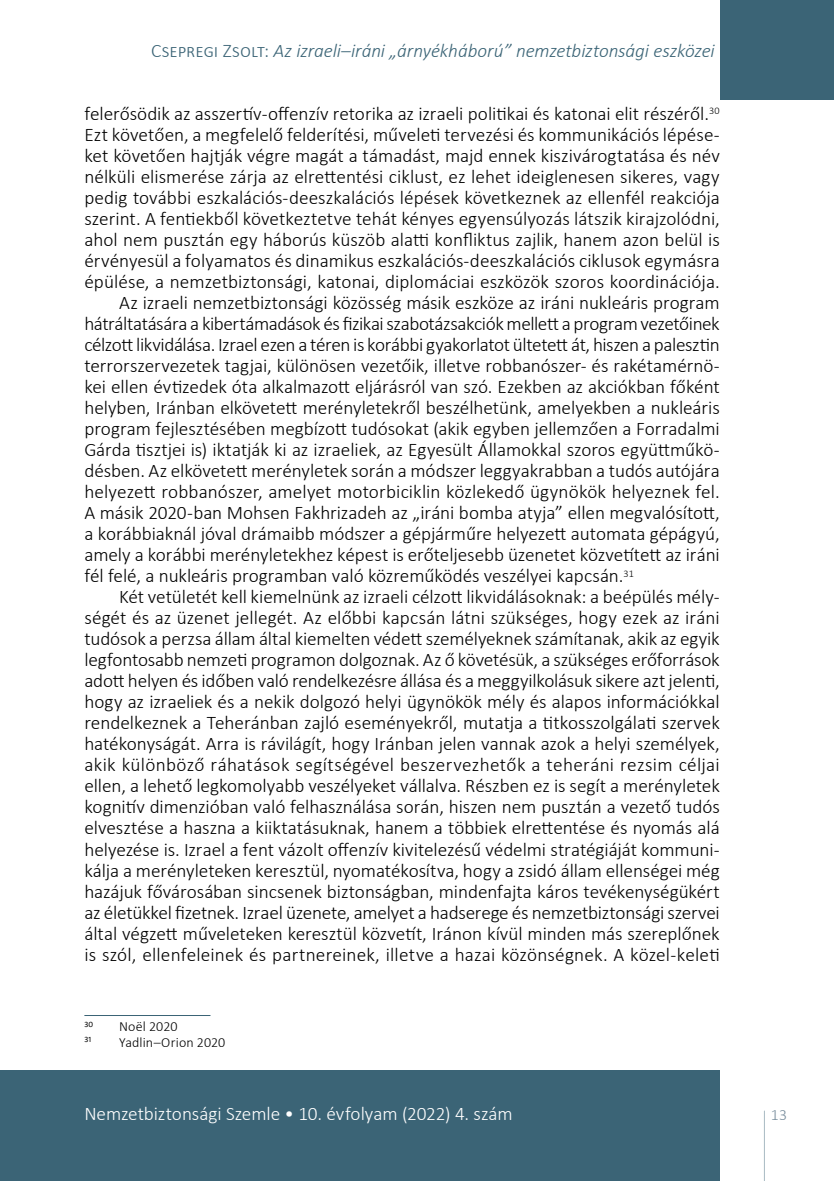
<style>
.page{position:relative;width:834px;height:1181px;background:#fff}
.page>*{position:absolute;margin:0;border:0;box-sizing:border-box;transform-origin:0 0}
.t1{font:300 19.25px "Calibri";letter-spacing:-.005em;color:#000}
.t2{font:300 19.25px "Calibri";letter-spacing:-.025em;color:#000}
.t3{font:300 19.25px "Calibri";letter-spacing:.015em;color:#000}
.t4{font:italic 300 19.25px "Calibri";letter-spacing:-.005em;color:#3b6476}
.t5{font:300 19.25px "Calibri";letter-spacing:-.005em;color:#fff}
.t6{font:300 15.75px "Calibri";color:#778c9b}
.t7{font:300 14px "Calibri";color:#000}
.t8{font:8.22px "Calibri";color:#000}
.s1{font-style:normal}
</style>
<div class="page">
<svg style="left:764px;top:1110px;width:1px;height:71px"></svg>
<div style="left:719px;top:0;width:114px;height:99px;background:#3b6476"></div>
<div style="left:0;top:1070px;width:719px;height:111px;background:#3b6476"></div>
<hr style="left:84px;top:1015px;width:126px;height:1px;background:#3b6476">
<p class="t4" style="left:151px;top:39px;width:565px"><span class="s1">Csepregi Zsolt:</span> Az izraeli–iráni „árnyékháború” nemzetbiztonsági eszközei</p>
<p class="t1" style="left:84px;top:102px;width:636px">felerősödik az asszertív-offenzív retorika az izraeli politikai és katonai elit részéről.<sup>30</sup></p>
<p class="t1" style="left:84px;top:123px;width:636px">Ezt követően, a megfelelő felderítési, műveleti tervezési és kommunikációs lépése-</p>
<p class="t1" style="left:84px;top:144px;width:636px">ket követően hajtják végre magát a támadást, majd ennek kiszivárogtatása és név</p>
<p class="t1" style="left:84px;top:165px;width:636px">nélküli elismerése zárja az elrettentési ciklust, ez lehet ideiglenesen sikeres, vagy</p>
<p class="t1" style="left:84px;top:186px;width:636px">pedig további eszkalációs-deeszkalációs lépések következnek az ellenfél reakciója</p>
<p class="t1" style="left:84px;top:207px;width:636px">szerint. A fentiekből következtetve tehát kényes egyensúlyozás látszik kirajzolódni,</p>
<p class="t1" style="left:84px;top:228px;width:636px">ahol nem pusztán egy háborús küszöb alatti konfliktus zajlik, hanem azon belül is</p>
<p class="t1" style="left:84px;top:249px;width:636px">érvényesül a folyamatos és dinamikus eszkalációs-deeszkalációs ciklusok egymásra</p>
<p class="t1" style="left:84px;top:270px;width:636px">épülése, a nemzetbiztonsági, katonai, diplomáciai eszközök szoros koordinációja.</p>
<p class="t1" style="left:119px;top:291px;width:602px">Az izraeli nemzetbiztonsági közösség másik eszköze az iráni nukleáris program</p>
<p class="t2" style="left:84px;top:312px;width:636px">hátráltatására a kibertámadások és fizikai szabotázsakciók mellett a program vezetőinek</p>
<p class="t2" style="left:84px;top:333px;width:636px">célzott likvidálása. Izrael ezen a téren is korábbi gyakorlatot ültetett át, hiszen a palesztin</p>
<p class="t1" style="left:84px;top:354px;width:636px">terrorszervezetek tagjai, különösen vezetőik, illetve robbanószer- és rakétamérnö-</p>
<p class="t1" style="left:84px;top:375px;width:636px">kei ellen évtizedek óta alkalmazott eljárásról van szó. Ezekben az akciókban főként</p>
<p class="t1" style="left:84px;top:396px;width:636px">helyben, Iránban elkövetett merényletekről beszélhetünk, amelyekben a nukleáris</p>
<p class="t1" style="left:84px;top:417px;width:636px">program fejlesztésében megbízott tudósokat (akik egyben jellemzően a Forradalmi</p>
<p class="t1" style="left:84px;top:438px;width:636px">Gárda tisztjei is) iktatják ki az izraeliek, az Egyesült Államokkal szoros együttműkö-</p>
<p class="t1" style="left:84px;top:459px;width:636px">désben. Az elkövetett merényletek során a módszer leggyakrabban a tudós autójára</p>
<p class="t1" style="left:84px;top:480px;width:636px">helyezett robbanószer, amelyet motorbiciklin közlekedő ügynökök helyeznek fel.</p>
<p class="t1" style="left:84px;top:501px;width:636px">A másik 2020-ban Mohsen Fakhrizadeh az „iráni bomba atyja” ellen megvalósított,</p>
<p class="t1" style="left:84px;top:522px;width:636px">a korábbiaknál jóval drámaibb módszer a gépjárműre helyezett automata gépágyú,</p>
<p class="t1" style="left:84px;top:543px;width:636px">amely a korábbi merényletekhez képest is erőteljesebb üzenetet közvetített az iráni</p>
<p class="t1" style="left:84px;top:564px;width:551px">fél felé, a nukleáris programban való közreműködés veszélyei kapcsán.<sup>31</sup></p>
<p class="t1" style="left:119px;top:585px;width:602px">Két vetületét kell kiemelnünk az izraeli célzott likvidálásoknak: a beépülés mély-</p>
<p class="t1" style="left:84px;top:606px;width:636px">ségét és az üzenet jellegét. Az előbbi kapcsán látni szükséges, hogy ezek az iráni</p>
<p class="t1" style="left:84px;top:627px;width:636px">tudósok a perzsa állam által kiemelten védett személyeknek számítanak, akik az egyik</p>
<p class="t1" style="left:84px;top:648px;width:636px">legfontosabb nemzeti programon dolgoznak. Az ő követésük, a szükséges erőforrások</p>
<p class="t1" style="left:84px;top:669px;width:636px">adott helyen és időben való rendelkezésre állása és a meggyilkolásuk sikere azt jelenti,</p>
<p class="t1" style="left:84px;top:690px;width:636px">hogy az izraeliek és a nekik dolgozó helyi ügynökök mély és alapos információkkal</p>
<p class="t1" style="left:84px;top:711px;width:636px">rendelkeznek a Teheránban zajló eseményekről, mutatja a titkosszolgálati szervek</p>
<p class="t1" style="left:84px;top:732px;width:636px">hatékonyságát. Arra is rávilágít, hogy Iránban jelen vannak azok a helyi személyek,</p>
<p class="t3" style="left:84px;top:753px;width:636px">akik különböző ráhatások segítségével beszervezhetők a teheráni rezsim céljai</p>
<p class="t1" style="left:84px;top:774px;width:636px">ellen, a lehető legkomolyabb veszélyeket vállalva. Részben ez is segít a merényletek</p>
<p class="t1" style="left:84px;top:795px;width:636px">kognitív dimenzióban való felhasználása során, hiszen nem pusztán a vezető tudós</p>
<p class="t1" style="left:84px;top:816px;width:636px">elvesztése a haszna a kiiktatásuknak, hanem a többiek elrettentése és nyomás alá</p>
<p class="t1" style="left:84px;top:837px;width:636px">helyezése is. Izrael a fent vázolt offenzív kivitelezésű védelmi stratégiáját kommuni-</p>
<p class="t1" style="left:84px;top:858px;width:636px">kálja a merényleteken keresztül, nyomatékosítva, hogy a zsidó állam ellenségei még</p>
<p class="t1" style="left:84px;top:879px;width:636px">hazájuk fővárosában sincsenek biztonságban, mindenfajta káros tevékenységükért</p>
<p class="t1" style="left:84px;top:900px;width:636px">az életükkel fizetnek. Izrael üzenete, amelyet a hadserege és nemzetbiztonsági szervei</p>
<p class="t1" style="left:84px;top:921px;width:636px">által végzett műveleteken keresztül közvetít, Iránon kívül minden más szereplőnek</p>
<p class="t1" style="left:84px;top:942px;width:636px">is szól, ellenfeleinek és partnereinek, illetve a hazai közönségnek. A közel-keleti</p>
<p class="t8" style="left:84px;top:1018px;width:10px">30</p>
<p class="t7" style="left:119px;top:1018px;width:60px">Noël 2020</p>
<p class="t8" style="left:84px;top:1034px;width:9px">31</p>
<p class="t7" style="left:119px;top:1033px;width:108px">Yadlin–Orion 2020</p>
<p class="t5" style="left:84px;top:1102px;width:430px">Nemzetbiztonsági Szemle • 10. évfolyam (2022) 4. szám</p>
<p class="t6" style="left:770px;top:1105px;width:18px">13</p>
</div>
